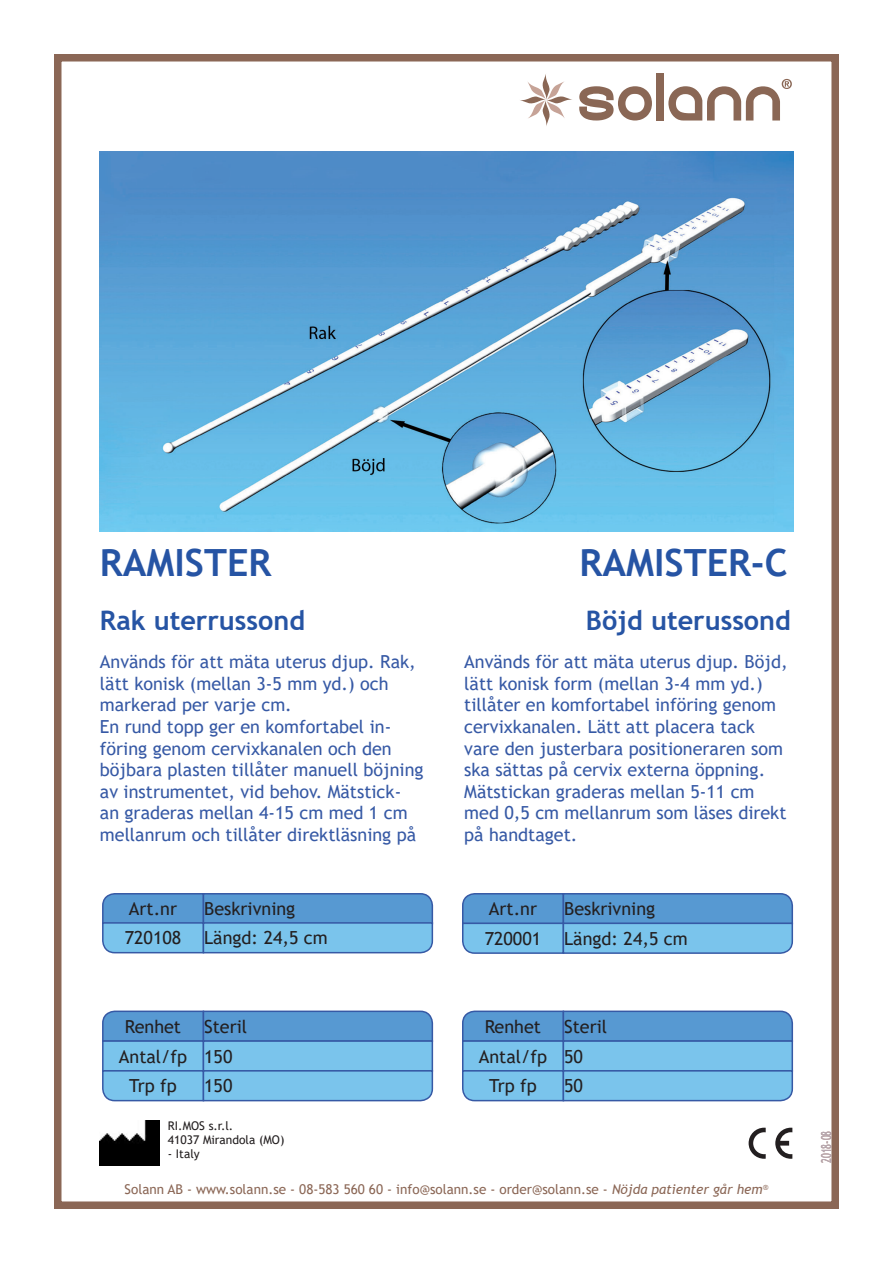
<style>
.page{position:relative;width:893px;height:1263px;background:#fff}
.page>*{position:absolute;margin:0;border:0;box-sizing:border-box;transform-origin:0 0}
.t1{font:700 37.5px "Trebuchet MS";color:#2654a4}
.t2{font:700 27px "Trebuchet MS";color:#2654a4}
.t3{font:18px/21.6px "Trebuchet MS";color:#3659a5}
.t4{font:18px "Trebuchet MS";color:#231f20}
.t5{font:13.5px "Trebuchet MS";color:#8b6756}
.t6{font:13.5px "Trebuchet MS";color:#bab0bd;scale:.68 1}
.t7{font:12px "Trebuchet MS";color:#231f20}
.s1{font-style:italic}
</style>
<div class="page">
<div style="left:54px;top:54px;width:785px;height:1155px;border:8px solid #8b6756"></div>
<svg style="left:579px;top:86px;width:73px;height:35px"></svg>
<div style="left:657px;top:73px;width:7px;height:48px;background:#8a6755"></div>
<svg style="left:520px;top:74px;width:52px;height:52px"></svg>
<svg style="left:668px;top:79px;width:124px;height:42px"></svg>
<img style="left:100px;top:152px;width:693px;height:379px">
<svg style="left:749px;top:1128px;width:17px;height:31px"></svg>
<svg style="left:775px;top:1128px;width:17px;height:31px"></svg>
<img style="left:100px;top:1121px;width:60px;height:45px">
<svg style="left:102px;top:1010px;width:332px;height:92px;background:#6cafde"></svg>
<svg style="left:462px;top:1010px;width:332px;height:92px;background:#6cafde"></svg>
<svg style="left:462px;top:893px;width:332px;height:61px;background:#65a7da"></svg>
<svg style="left:102px;top:893px;width:332px;height:61px;background:#67a8da"></svg>
<p class="t1" style="left:100px;top:539px;width:173px">RAMISTER</p>
<p class="t1" style="left:580px;top:539px;width:210px">RAMISTER-C</p>
<p class="t2" style="left:100px;top:604px;width:207px">Rak uterrussond</p>
<p class="t2" style="left:586px;top:604px;width:206px">Böjd uterussond</p>
<p class="t3" style="left:100px;top:651px;width:325px">Används för att mäta uterus djup. Rak, lätt konisk (mellan 3-5 mm yd.) och markerad per varje cm.<br>En rund topp ger en komfortabel in&shy;föring genom cervixkanalen och den böjbara plasten tillåter manuell böjning av instrumentet, vid behov. Mätstick&shy;an graderas mellan 4-15 cm med 1 cm mellanrum och tillåter direktläsning på</p>
<p class="t3" style="left:464px;top:651px;width:325px">Används för att mäta uterus djup. Böjd, lätt konisk form (mellan 3-4 mm yd.) tillåter en komfortabel införing genom cervixkanalen. Lätt att placera tack vare den justerbara positioneraren som ska sättas på cervix externa öppning.<br>Mätstickan graderas mellan 5-11 cm med 0,5 cm mellanrum som läses direkt på handtaget.</p>
<p class="t4" style="left:129px;top:897px;width:50px">Art.nr</p>
<p class="t4" style="left:204px;top:897px;width:93px">Beskrivning</p>
<p class="t4" style="left:489px;top:897px;width:50px">Art.nr</p>
<p class="t4" style="left:564px;top:897px;width:93px">Beskrivning</p>
<p class="t4" style="left:125px;top:927px;width:58px">720108</p>
<p class="t4" style="left:204px;top:927px;width:125px">Längd: 24,5 cm</p>
<p class="t4" style="left:485px;top:927px;width:58px">720001</p>
<p class="t4" style="left:564px;top:927px;width:125px">Längd: 24,5 cm</p>
<p class="t4" style="left:125px;top:1015px;width:58px">Renhet</p>
<p class="t4" style="left:204px;top:1015px;width:45px">Steril</p>
<p class="t4" style="left:119px;top:1045px;width:70px">Antal/fp</p>
<p class="t4" style="left:204px;top:1045px;width:30px">150</p>
<p class="t4" style="left:129px;top:1075px;width:49px">Trp fp</p>
<p class="t4" style="left:204px;top:1075px;width:30px">150</p>
<p class="t7" style="left:168px;top:1118px;width:67px">RI.MOS s.r.l.</p>
<p class="t7" style="left:168px;top:1132px;width:118px">41037 Mirandola (MO)</p>
<p class="t7" style="left:168px;top:1146px;width:33px">- Italy</p>
<p class="t4" style="left:485px;top:1015px;width:58px">Renhet</p>
<p class="t4" style="left:564px;top:1015px;width:45px">Steril</p>
<p class="t4" style="left:479px;top:1045px;width:70px">Antal/fp</p>
<p class="t4" style="left:564px;top:1045px;width:20px">50</p>
<p class="t4" style="left:489px;top:1075px;width:49px">Trp fp</p>
<p class="t4" style="left:564px;top:1075px;width:20px">50</p>
<p class="t5" style="left:125px;top:1181px;width:645px">Solann AB - www.solann.se - 08-583 560 60 - info@solann.se - order@solann.se - <span class="s1">Nöjda patienter går hem</span><sup>®</sup></p>
<p class="t6" style="left:818px;top:1163px;width:49px;rotate:-90deg">2018-08</p>
</div>
